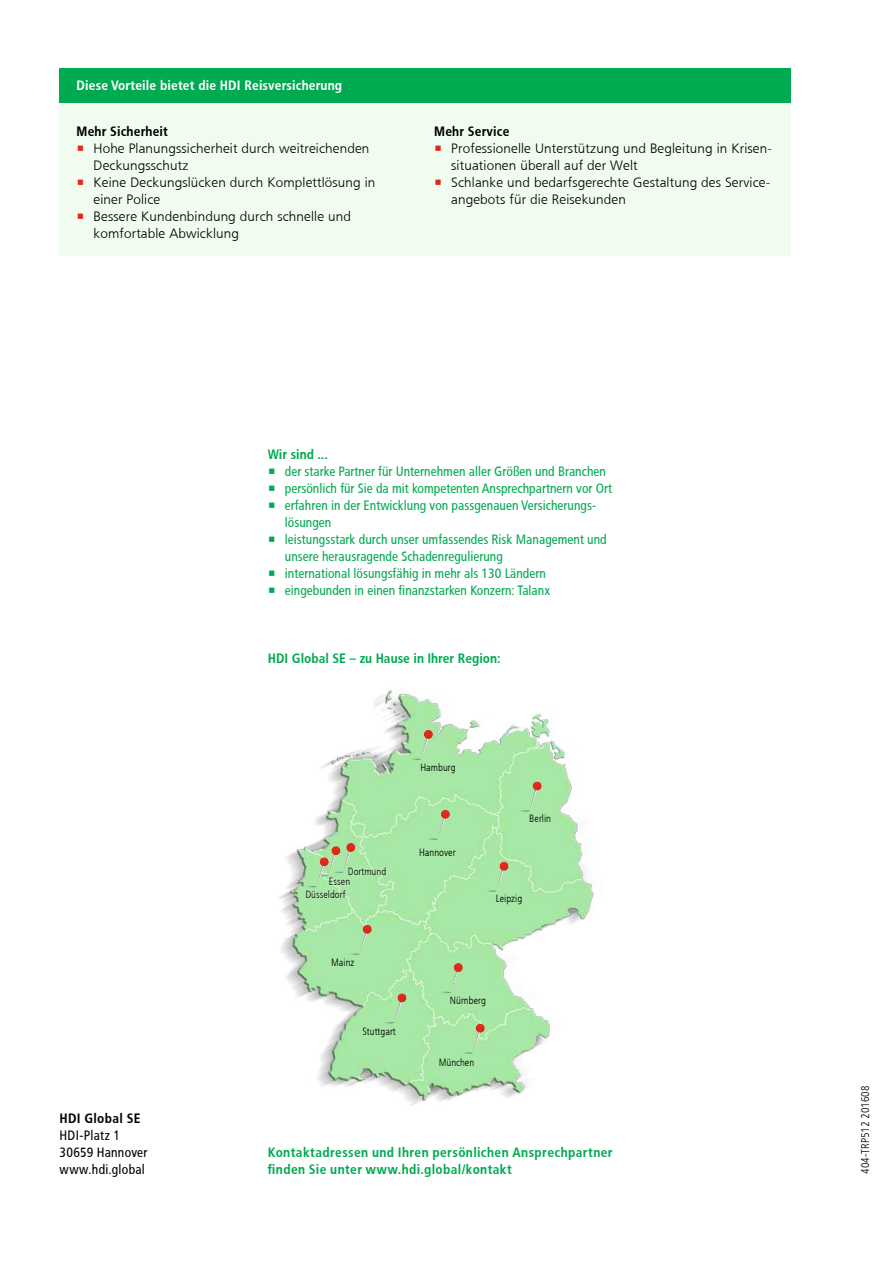
<style>
.page{position:relative;width:893px;height:1263px;background:#fff}
.page>*{position:absolute;margin:0;border:0;box-sizing:border-box;transform-origin:0 0}
.t1{font:13.5px/17px "HDI Gerling Sans Cond Regular";color:#00aa50}
.t2{font:13.5px/17px "HDI Gerling Sans Light";letter-spacing:.01em;color:#000}
.t3{font:13.5px/17px "HDI Gerling Sans Cond Bold";letter-spacing:.025em;color:#00aa50}
.t4{font:13.5px "HDI Gerling Sans Cond Bold";letter-spacing:.01em;color:#fff}
.t5{font:13.5px/17px "HDI Gerling Sans Cond Regular";letter-spacing:.02em;color:#000}
.t6{font:13.5px "HDI Gerling Sans Cond Bold";letter-spacing:.01em;color:#000}
.t7{font:13.5px "HDI Gerling Sans Cond Bold";color:#00aa50}
.t8{font:11.25px "HDI Gerling Sans Cond Light";color:#000}
.t9{font:10.5px/10.6px "HDI Gerling Sans Cond Light";color:#000}
.s1{color:#dd2a1b}
</style>
<div class="page">
<div style="left:60px;top:102px;width:731px;height:153px;background:#f1fcf0"></div>
<div style="left:60px;top:68px;width:731px;height:34px;background:#00aa50"></div>
<img style="left:279px;top:690px;width:315px;height:416px">
<svg style="left:409px;top:728px;width:27px;height:32px"></svg>
<svg style="left:517px;top:780px;width:28px;height:32px"></svg>
<svg style="left:426px;top:808px;width:27px;height:32px"></svg>
<svg style="left:484px;top:860px;width:28px;height:32px"></svg>
<svg style="left:461px;top:1022px;width:27px;height:32px"></svg>
<svg style="left:439px;top:961px;width:27px;height:32px"></svg>
<svg style="left:382px;top:991px;width:28px;height:32px"></svg>
<svg style="left:348px;top:923px;width:27px;height:32px"></svg>
<svg style="left:305px;top:841px;width:82px;height:60px;background:#aedfa5"></svg>
<p class="t4" style="left:77px;top:77px;width:267px">Diese Vorteile bietet die HDI Reisversicherung</p>
<p class="t6" style="left:77px;top:124px;width:93px">Mehr Sicherheit</p>
<p class="t2" style="left:94px;top:140px;width:277px;text-indent:-17px"><span class="s1">•</span> Hohe Planungssicherheit durch weitreichenden<br>Deckungsschutz</p>
<p class="t2" style="left:94px;top:174px;width:283px;text-indent:-17px"><span class="s1">•</span> Keine Deckungslücken durch Komplettlösung in einer Police</p>
<p class="t2" style="left:94px;top:208px;width:259px;text-indent:-17px"><span class="s1">•</span> Bessere Kundenbindung durch schnelle und komfortable Abwicklung</p>
<p class="t6" style="left:434px;top:124px;width:77px">Mehr Service</p>
<p class="t2" style="left:451px;top:140px;width:322px;text-indent:-17px"><span class="s1">•</span> Professionelle Unterstützung und Begleitung in Krisen&shy;situationen überall auf der Welt</p>
<p class="t2" style="left:451px;top:174px;width:320px;text-indent:-17px"><span class="s1">•</span> Schlanke und bedarfsgerechte Gestaltung des Service&shy;angebots für die Reisekunden</p>
<p class="t3" style="left:268px;top:446px;width:62px">Wir sind ...</p>
<p class="t1" style="left:268px;top:463px;width:340px">• der starke Partner für Unternehmen aller Größen und Branchen</p>
<p class="t1" style="left:268px;top:480px;width:346px">• persönlich für Sie da mit kompetenten Ansprechpartnern vor Ort</p>
<p class="t1" style="left:285px;top:497px;width:312px;text-indent:-17px">• erfahren in der Entwicklung von passgenauen Versicherungs&shy;lösungen</p>
<p class="t1" style="left:285px;top:531px;width:323px;text-indent:-17px">• leistungsstark durch unser umfassendes Risk Management und unsere herausragende Schadenregulierung</p>
<p class="t1" style="left:268px;top:565px;width:280px">• international lösungsfähig in mehr als 130 Ländern</p>
<p class="t1" style="left:268px;top:582px;width:284px">• eingebunden in einen finanzstarken Konzern: Talanx</p>
<p class="t7" style="left:268px;top:651px;width:234px">HDI Global SE – zu Hause in Ihrer Region:</p>
<p class="t6" style="left:60px;top:1110px;width:83px">HDI Global SE</p>
<p class="t5" style="left:60px;top:1127px;width:89px">HDI-Platz 1<br>30659 Hannover www.hdi.global</p>
<p class="t9" style="left:329px;top:866px;width:59px;text-indent:19px">Dortmund<br>Essen</p>
<p class="t9" style="left:305px;top:889px;width:42px">Düsseldorf</p>
<p class="t9" style="left:331px;top:957px;width:25px">Mainz</p>
<p class="t9" style="left:362px;top:1026px;width:35px">Stuttgart</p>
<p class="t9" style="left:420px;top:762px;width:37px">Hamburg</p>
<p class="t9" style="left:419px;top:847px;width:38px">Hannover</p>
<p class="t9" style="left:529px;top:813px;width:23px">Berlin</p>
<p class="t9" style="left:496px;top:893px;width:28px">Leipzig</p>
<p class="t9" style="left:450px;top:995px;width:37px">Nürnberg</p>
<p class="t9" style="left:439px;top:1057px;width:37px">München</p>
<p class="t3" style="left:268px;top:1144px;width:346px">Kontaktadressen und Ihren persönlichen Ansprechpartner finden Sie unter www.hdi.global/kontakt</p>
<p class="t8" style="left:859px;top:1174px;width:89px;rotate:-90deg">404-TRP512 201608</p>
</div>
